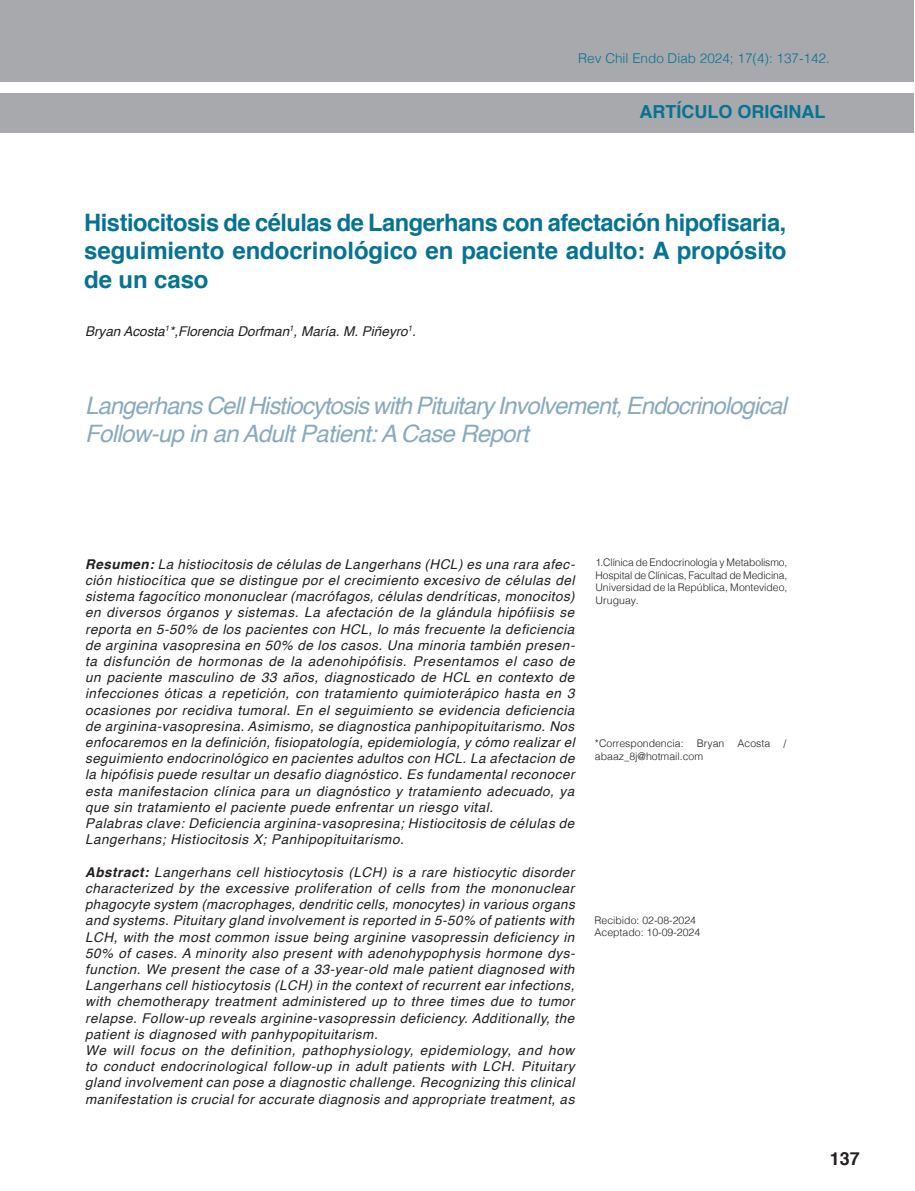
<style>
.page{position:relative;width:915px;height:1191px;background:#fff}
.page>*{position:absolute;margin:0;border:0;box-sizing:border-box;transform-origin:0 0}
.Título{font:700 24px/28.8px "Helvetica";letter-spacing:-.005em;color:#077392;text-align:justify}
.Titule{font:italic 24px/28.8px "Helvetica";letter-spacing:-.04em;color:#88aabd}
.t1{font:700 18px "Helvetica";color:#077392}
.t2{font:700 18px "Helvetica";color:#231f20}
.Abstract{font:italic 13.5px/16.2px "Helvetica";letter-spacing:.04em;color:#231f20;text-align:justify}
.Autores{font:italic 13.5px "Helvetica";color:#231f20}
.t3{font:300 13.5px "Helvetica";color:#077392}
.Afilacion_1{font:300 10.5px/12.6px "Helvetica";color:#231f20;text-align:justify}
.Correspondencia{font:300 10.5px "Helvetica";color:#231f20}
.s1{font-weight:700}
</style>
<div class="page">
<div style="left:0;top:0;width:913px;height:81px;background:#a8a9ad"></div>
<div style="left:0;top:93px;width:913px;height:40px;background:#a8a9ad"></div>
<p class="t3" style="left:578px;top:46px;width:253px">Rev Chil Endo Diab 2024; 17(4): 137-142.</p>
<h2 class="t1" style="left:639px;top:97px;width:187px">ARTÍCULO ORIGINAL</h2>
<p class="Título" style="left:84px;top:208px;width:703px">Histiocitosis de células de Langerhans con afectación hipofisaria, seguimiento endocrinológico en paciente adulto: A propósito de un caso</p>
<p class="Autores" style="left:85px;top:320px;width:332px">Bryan Acosta<sup>1</sup>*,Florencia Dorfman<sup>1</sup>, María. M. Piñeyro<sup>1</sup>.</p>
<p class="Titule" style="left:85px;top:391px;width:702px">Langerhans Cell Histiocytosis with Pituitary Involvement, Endocrinological<br>Follow-up in an Adult Patient: A Case Report</p>
<p class="Abstract" style="left:85px;top:556px;width:491px"><span class="s1">Resumen:</span> La histiocitosis de células de Langerhans (HCL) es una rara afec&shy;ción histiocítica que se distingue por el crecimiento excesivo de células del sistema fagocítico mononuclear (macrófagos, células dendríticas, monocitos) en diversos órganos y sistemas. La afectación de la glándula hipófiisis se reporta en 5-50% de los pacientes con HCL, lo más frecuente la deficiencia de arginina vasopresina en 50% de los casos. Una minoria también presen&shy;ta disfunción de hormonas de la adenohipófisis. Presentamos el caso de un paciente masculino de 33 años, diagnosticado de HCL en contexto de infecciones óticas a repetición, con tratamiento quimioterápico hasta en 3 ocasiones por recidiva tumoral. En el seguimiento se evidencia deficiencia de arginina-vasopresina. Asimismo, se diagnostica panhipopituitarismo. Nos enfocaremos en la definición, fisiopatología, epidemiología, y cómo realizar el seguimiento endocrinológico en pacientes adultos con HCL. La afectacion de la hipófisis puede resultar un desafío diagnóstico. Es fundamental reconocer esta manifestacion clínica para un diagnóstico y tratamiento adecuado, ya que sin tratamiento el paciente puede enfrentar un riesgo vital.</p>
<p class="Abstract" style="left:85px;top:815px;width:490px">Palabras clave: Deficiencia arginina-vasopresina; Histiocitosis de células de<br>Langerhans; Histiocitosis X; Panhipopituitarismo.</p>
<p class="Abstract" style="left:85px;top:864px;width:491px"><span class="s1">Abstract:</span> Langerhans cell histiocytosis (LCH) is a rare histiocytic disorder characterized by the excessive proliferation of cells from the mononuclear phagocyte system (macrophages, dendritic cells, monocytes) in various organs and systems. Pituitary gland involvement is reported in 5-50% of patients with LCH, with the most common issue being arginine vasopressin deficiency in 50% of cases. A minority also present with adenohypophysis hormone dys&shy;function. We present the case of a 33-year-old male patient diagnosed with Langerhans cell histiocytosis (LCH) in the context of recurrent ear infections, with chemotherapy treatment administered up to three times due to tumor relapse. Follow-up reveals arginine-vasopressin deficiency. Additionally, the patient is diagnosed with panhypopituitarism.</p>
<p class="Abstract" style="left:85px;top:1042px;width:491px">We will focus on the definition, pathophysiology, epidemiology, and how to conduct endocrinological follow-up in adult patients with LCH. Pituitary gland involvement can pose a diagnostic challenge. Recognizing this clinical manifestation is crucial for accurate diagnosis and appropriate treatment, as</p>
<p class="Afilacion_1" style="left:595px;top:555px;width:193px">1.Clínica de Endocrinología y Metabolismo, Hospital de Clínicas, Facultad de Medicina, Universidad de la República, Montevideo, Uruguay.</p>
<p class="Correspondencia" style="left:594px;top:734px;width:90px">*Correspondencia:</p>
<p class="Correspondencia" style="left:696px;top:734px;width:29px">Bryan</p>
<p class="Correspondencia" style="left:737px;top:734px;width:34px">Acosta</p>
<p class="Correspondencia" style="left:783px;top:734px;width:4px">/</p>
<p class="Correspondencia" style="left:594px;top:747px;width:110px">abaaz_8j@hotmail.com</p>
<p class="Correspondencia" style="left:594px;top:911px;width:103px">Recibido: 02-08-2024</p>
<p class="Correspondencia" style="left:594px;top:923px;width:107px">Aceptado: 10-09-2024</p>
<h2 class="t2" style="left:829px;top:1144px;width:31px">137</h2>
</div>
